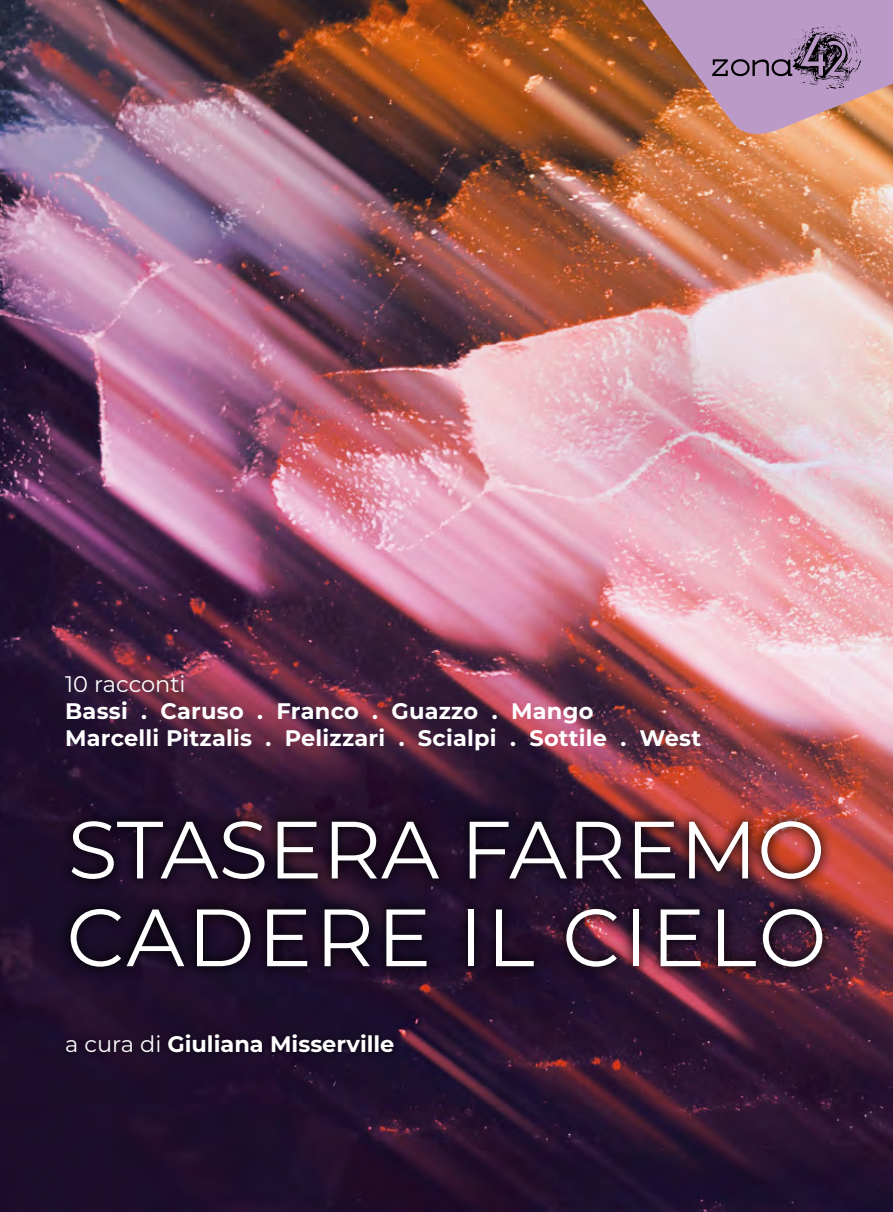
<style>
.page{position:relative;width:893px;height:1212px;background:#fff}
.page>*{position:absolute;margin:0;border:0;box-sizing:border-box;transform-origin:0 0}
.t1{font:81px/87.8px "Montserrat";color:#fff}
.t2{font:700 22.5px/27px "Montserrat";letter-spacing:.01em;color:#fff}
.t3{font:22.5px "Montserrat";color:#fff}
.s1{font-weight:400}
</style>
<div class="page">
<img style="left:0;top:0;width:893px;height:1212px">
<svg style="left:619px;top:0;width:274px;height:141px;background:#b2838a"></svg>
<div style="left:56px;top:807px;width:780px;height:173px;background:#000;opacity:.7"></div>
<div style="left:60px;top:1028px;width:340px;height:31px;background:#000;opacity:.7"></div>
<p class="t3" style="left:65px;top:668px;width:122px">10 racconti</p>
<p class="t2" style="left:65px;top:696px;width:637px">Bassi . Caruso . Franco . Guazzo . Mango<br>Marcelli Pitzalis . Pelizzari . Scialpi . Sottile . West</p>
<h1 class="t1" style="left:66px;top:803px;width:762px">STASERA FAREMO<br>CADERE IL CIELO</h1>
<p class="t2" style="left:65px;top:1029px;width:331px"><span class="s1">a cura di</span> Giuliana Misserville</p>
</div>
